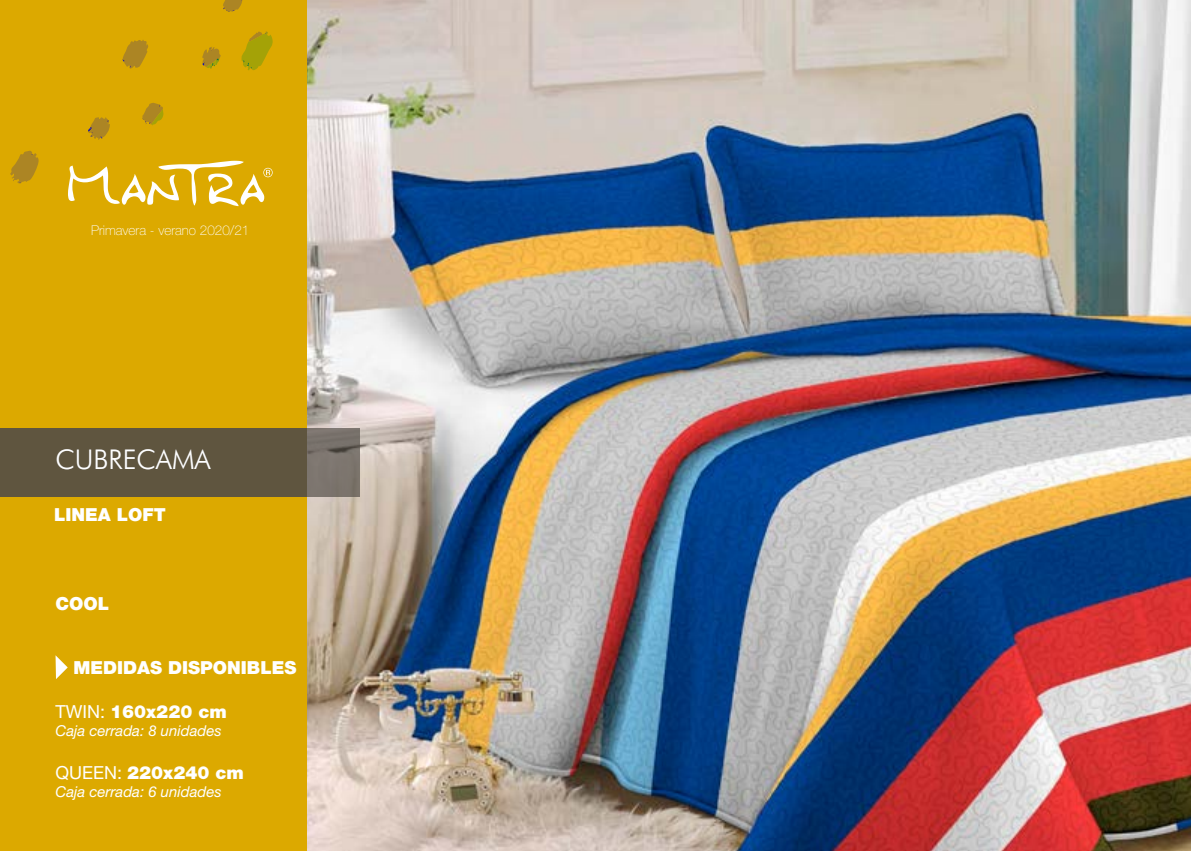
<style>
.page{position:relative;width:1191px;height:851px;background:#fff}
.page>*{position:absolute;margin:0;border:0;box-sizing:border-box;transform-origin:0 0}
.t1{font:300 27px "Futura BT";color:#fff}
.t2{font:900 18px "Helvetica Neue";color:#fff}
.t3{font:italic 15px "Helvetica Neue";color:#fff}
.t4{font:100 13.5px "Helvetica Neue";color:#fff}
.s1{font-weight:400}
</style>
<div class="page">
<img style="left:308px;top:0;width:883px;height:850px">
<div style="left:0;top:0;width:308px;height:850px;background:#dca900"></div>
<svg style="left:68px;top:161px;width:205px;height:45px"></svg>
<svg style="left:223px;top:0;width:19px;height:12px"></svg>
<svg style="left:142px;top:103px;width:22px;height:23px"></svg>
<svg style="left:241px;top:31px;width:32px;height:39px"></svg>
<svg style="left:10px;top:151px;width:29px;height:32px"></svg>
<svg style="left:123px;top:40px;width:25px;height:28px"></svg>
<svg style="left:88px;top:117px;width:22px;height:23px"></svg>
<svg style="left:202px;top:47px;width:19px;height:22px"></svg>
<svg style="left:56px;top:656px;width:12px;height:23px"></svg>
<svg style="left:0;top:427px;width:360px;height:69px;background:#645a44"></svg>
<p class="t4" style="left:91px;top:223px;width:160px">Primavera - verano 2020/21</p>
<h1 class="t1" style="left:56px;top:443px;width:157px">CUBRECAMA</h1>
<p class="t2" style="left:54px;top:504px;width:113px">LINEA LOFT</p>
<p class="t2" style="left:56px;top:592px;width:55px">COOL</p>
<p class="t2" style="left:74px;top:657px;width:224px">MEDIDAS DISPONIBLES</p>
<p class="t2" style="left:56px;top:700px;width:173px"><span class="s1">TWIN:</span> 160x220 cm</p>
<p class="t3" style="left:56px;top:721px;width:168px">Caja cerrada: 8 unidades</p>
<p class="t2" style="left:56px;top:761px;width:190px"><span class="s1">QUEEN:</span> 220x240 cm</p>
<p class="t3" style="left:56px;top:782px;width:168px">Caja cerrada: 6 unidades</p>
</div>
